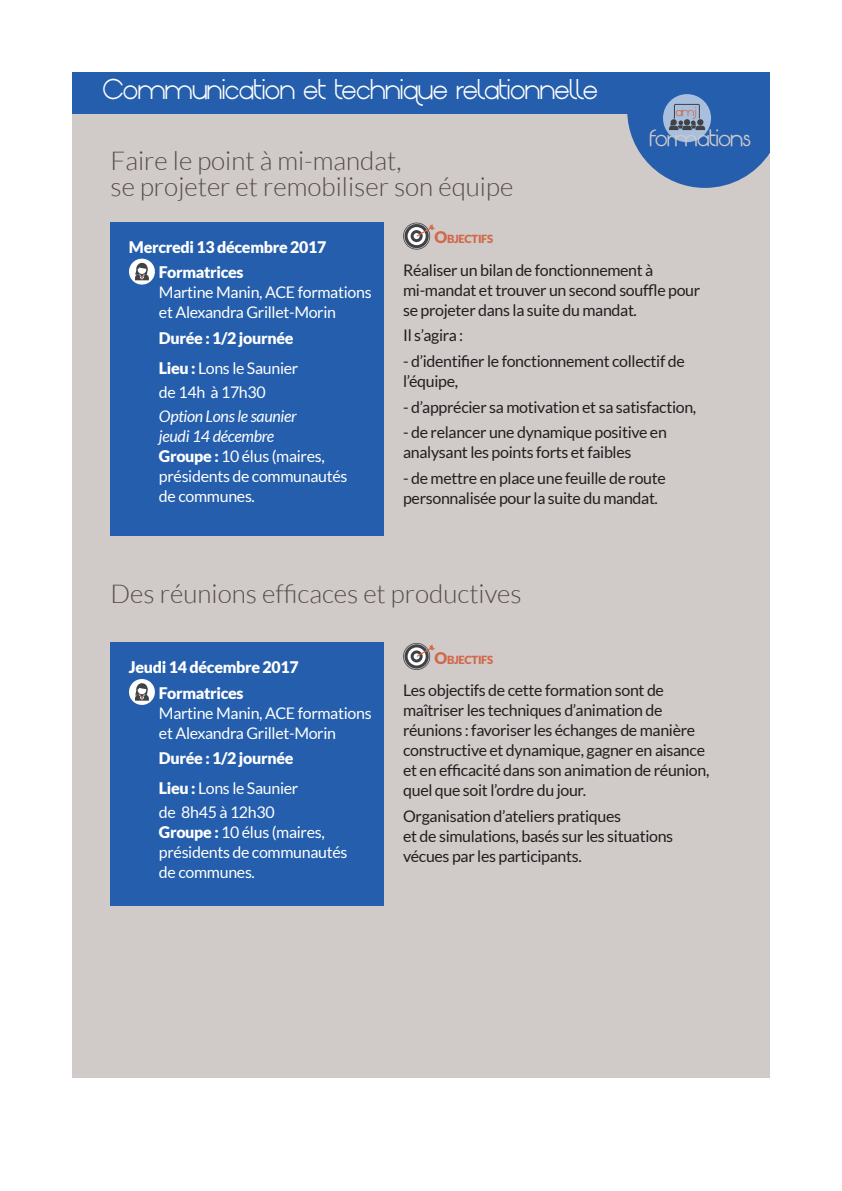
<style>
.page{position:relative;width:842px;height:1191px;background:#fff}
.page>*{position:absolute;margin:0;border:0;box-sizing:border-box;transform-origin:0 0}
.t1{font:300 26px/26px "Lato";color:#564a49}
.t2{font:700 20px "Origin";color:#fff}
.t3{font:800 16.4px "Origin";color:#d0cac9}
.t4{font:16px/20px "Lato";letter-spacing:-.02em;color:#231f20}
.t5{font:16px/20px "Lato";letter-spacing:-.02em;color:#fff}
.t6{font:900 16px/25.6px "Lato";letter-spacing:-.02em;color:#fff}
.t7{font:900 11.2px "Lato";letter-spacing:-.03em;color:#d2684a}
.t8{font:800 9px "Origin";color:#d2684a}
.s1{font-weight:400}
.s2{font-style:italic}
.s3{font-weight:900}
.s4{font-size:16px}
</style>
<div class="page">
<div style="left:72px;top:113px;width:698px;height:964px;background:#d0cac9"></div>
<div style="left:111px;top:223px;width:273px;height:313px;background:#245eac"></div>
<div style="left:111px;top:643px;width:273px;height:263px;background:#245eac"></div>
<div style="left:129px;top:259px;width:26px;height:25px;background:#fff;border-radius:50%"></div>
<svg style="left:135px;top:263px;width:14px;height:17px"></svg>
<div style="left:129px;top:679px;width:26px;height:26px;background:#fff;border-radius:50%"></div>
<svg style="left:135px;top:683px;width:14px;height:17px"></svg>
<svg style="left:403px;top:223px;width:32px;height:27px"></svg>
<svg style="left:403px;top:643px;width:32px;height:27px"></svg>
<div style="left:72px;top:72px;width:698px;height:41px;background:#245eac"></div>
<svg style="left:627px;top:94px;width:143px;height:94px"></svg>
<p class="t2" style="left:102px;top:74px;width:496px">Communication et technique relationnelle</p>
<h1 class="t1" style="left:111px;top:148px;width:404px">Faire le point à mi-mandat,<br>se projeter et remobiliser son équipe</h1>
<p class="t8" style="left:675px;top:104px;width:22px">AMJ</p>
<p class="t3" style="left:649px;top:125px;width:103px">FORMATIONS</p>
<p class="t6" style="left:159px;top:233px;width:169px;text-indent:-30px">Mercredi 13 décembre 2017<br>Formatrices</p>
<p class="t5" style="left:159px;top:282px;width:214px">Martine Manin, ACE formations et Alexandra Grillet-Morin</p>
<p class="t6" style="left:159px;top:323px;width:141px;line-height:29.6px">Durée : 1/2 journée<br>Lieu : <span class="s1">Lons le Saunier</span></p>
<p class="t5" style="left:159px;top:382px;width:108px">de 14h à 17h30</p>
<p class="t5" style="left:159px;top:406px;width:190px"><span class="s2">Option Lons le saunier<br>jeudi 14 décembre<br></span><span class="s3">Groupe :</span> 10 élus (maires, présidents de communautés de communes.</p>
<p class="t7" style="left:435px;top:232px;width:60px"><span class="s4">O</span>BJECTIFS</p>
<p class="t4" style="left:403px;top:260px;width:299px">Réaliser un bilan de fonctionnement à mi-mandat et trouver un second souffle pour se projeter dans la suite du mandat.</p>
<p class="t4" style="left:403px;top:325px;width:62px">Il s’agira :</p>
<p class="t4" style="left:403px;top:351px;width:283px">- d’identifier le fonctionnement collectif de l’équipe,</p>
<p class="t4" style="left:403px;top:397px;width:295px">- d’apprécier sa motivation et sa satisfaction,</p>
<p class="t4" style="left:403px;top:422px;width:265px">- de relancer une dynamique positive en analysant les points forts et faibles</p>
<p class="t4" style="left:403px;top:468px;width:264px">- de mettre en place une feuille de route personnalisée pour la suite du mandat.</p>
<h1 class="t1" style="left:111px;top:580px;width:413px">Des réunions efficaces et productives</h1>
<p class="t6" style="left:159px;top:654px;width:141px;text-indent:-30px">Jeudi 14 décembre 2017<br>Formatrices</p>
<p class="t5" style="left:159px;top:702px;width:214px">Martine Manin, ACE formations et Alexandra Grillet-Morin</p>
<p class="t6" style="left:159px;top:743px;width:141px;line-height:29.6px">Durée : 1/2 journée<br>Lieu : <span class="s1">Lons le Saunier</span></p>
<p class="t5" style="left:159px;top:802px;width:190px">de 8h45 à 12h30<br><span class="s3">Groupe :</span> 10 élus (maires, présidents de communautés de communes.</p>
<p class="t7" style="left:435px;top:653px;width:60px"><span class="s4">O</span>BJECTIFS</p>
<p class="t4" style="left:403px;top:680px;width:308px">Les objectifs de cette formation sont de maîtriser les techniques d’animation de réunions : favoriser les échanges de manière constructive et dynamique, gagner en aisance et en efficacité dans son animation de réunion, quel que soit l’ordre du jour.</p>
<p class="t4" style="left:403px;top:806px;width:272px">Organisation d’ateliers pratiques<br>et de simulations, basés sur les situations vécues par les participants.</p>
</div>
